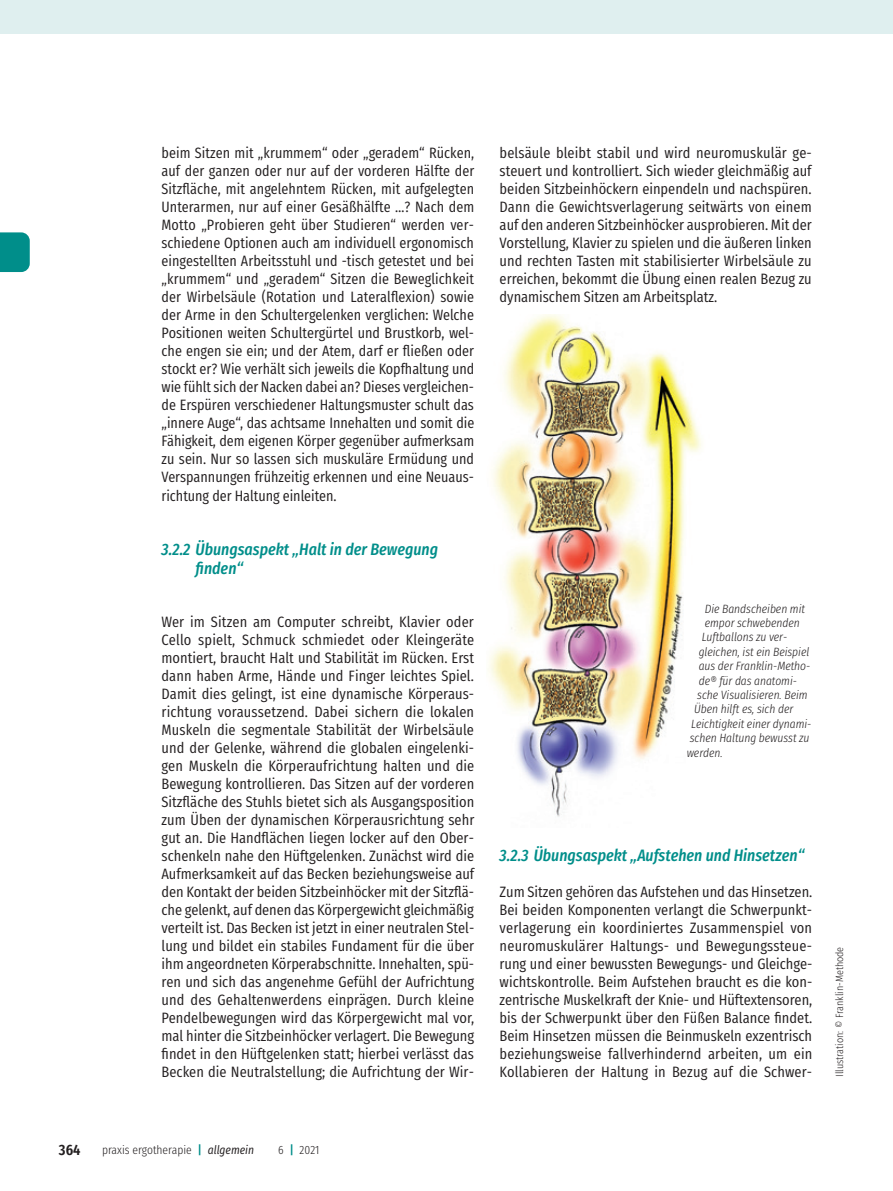
<style>
.page{position:relative;width:893px;height:1191px;background:#fff}
.page>*{position:absolute;margin:0;border:0;box-sizing:border-box;transform-origin:0 0}
.t1{font:italic 500 16.5px/19.8px "Fira Sans Condensed";color:#008e8a}
.t2{font:15px/18px "Fira Sans Condensed";color:#231f20;text-align:justify}
.t3{font:600 15px "Fira Sans Condensed";color:#231f20}
.t4{font:italic 300 12px "Fira Sans Condensed";color:#231f20}
.t5{font:300 12px "Fira Sans Condensed";color:#231f20}
.t6{font:300 10.5px "Fira Sans Condensed";color:#231f20}
.s1{font-weight:500;color:#008e8a}
.s2{font-weight:400;font-style:italic}
</style>
<div class="page">
<svg style="left:0;top:232px;width:30px;height:40px"></svg>
<div style="left:0;top:0;width:893px;height:34px;background:#dfefef"></div>
<img style="left:488px;top:314px;width:213px;height:503px">
<p class="t2" style="left:162px;top:142px;width:314px">beim Sitzen mit „krummem“ oder „geradem“ Rücken, auf der ganzen oder nur auf der vorderen Hälfte der Sitzfläche, mit angelehntem Rücken, mit aufgelegten Unterarmen, nur auf einer Gesäßhälfte …? Nach dem Motto „Probieren geht über Studieren“ werden ver&shy;schiedene Optionen auch am individuell ergonomisch eingestellten Arbeitsstuhl und -tisch getestet und bei „krummem“ und „geradem“ Sitzen die Beweglichkeit der Wirbelsäule (Rotation und Lateralflexion) sowie der Arme in den Schultergelenken verglichen: Welche Positionen weiten Schultergürtel und Brustkorb, wel&shy;che engen sie ein; und der Atem, darf er fließen oder stockt er? Wie verhält sich jeweils die Kopfhaltung und wie fühlt sich der Nacken dabei an? Dieses vergleichen&shy;de Erspüren verschiedener Haltungsmuster schult das „innere Auge“, das achtsame Innehalten und somit die Fähigkeit, dem eigenen Körper gegenüber aufmerksam zu sein. Nur so lassen sich muskuläre Ermüdung und Verspannungen frühzeitig erkennen und eine Neuaus&shy;richtung der Haltung einleiten.</p>
<p class="t1" style="left:196px;top:539px;width:244px;text-indent:-34px">3.2.2 Übungsaspekt „Halt in der Bewegung finden“</p>
<p class="t2" style="left:162px;top:610px;width:314px">Wer im Sitzen am Computer schreibt, Klavier oder Cello spielt, Schmuck schmiedet oder Kleingeräte montiert, braucht Halt und Stabilität im Rücken. Erst dann haben Arme, Hände und Finger leichtes Spiel.<br>Damit dies gelingt, ist eine dynamische Körperaus&shy;richtung voraussetzend. Dabei sichern die lokalen Muskeln die segmentale Stabilität der Wirbelsäule und der Gelenke, während die globalen eingelenki&shy;gen Muskeln die Körperaufrichtung halten und die Bewegung kontrollieren. Das Sitzen auf der vorderen Sitzfläche des Stuhls bietet sich als Ausgangsposition zum Üben der dynamischen Körperausrichtung sehr gut an. Die Handflächen liegen locker auf den Ober&shy;schenkeln nahe den Hüftgelenken. Zunächst wird die Aufmerksamkeit auf das Becken beziehungsweise auf den Kontakt der beiden Sitzbeinhöcker mit der Sitzflä&shy;che gelenkt, auf denen das Körpergewicht gleichmäßig verteilt ist. Das Becken ist jetzt in einer neutralen Stel&shy;lung und bildet ein stabiles Fundament für die über ihm angeordneten Körperabschnitte. Innehalten, spü&shy;ren und sich das angenehme Gefühl der Aufrichtung und des Gehaltenwerdens einprägen. Durch kleine Pendelbewegungen wird das Körpergewicht mal vor, mal hinter die Sitzbeinhöcker verlagert. Die Bewegung findet in den Hüftgelenken statt; hierbei verlässt das Becken die Neutralstellung; die Aufrichtung der Wir-</p>
<p class="t2" style="left:500px;top:142px;width:314px">belsäule bleibt stabil und wird neuromuskulär ge&shy;steuert und kontrolliert. Sich wieder gleichmäßig auf beiden Sitzbeinhöckern einpendeln und nachspüren.<br>Dann die Gewichtsverlagerung seitwärts von einem auf den anderen Sitzbeinhöcker ausprobieren. Mit der Vorstellung, Klavier zu spielen und die äußeren linken und rechten Tasten mit stabilisierter Wirbelsäule zu erreichen, bekommt die Übung einen realen Bezug zu dynamischem Sitzen am Arbeitsplatz.</p>
<p class="t4" style="left:705px;top:600px;width:102px">Die Bandscheiben mit</p>
<p class="t4" style="left:705px;top:614px;width:97px">empor schwebenden</p>
<p class="t4" style="left:702px;top:628px;width:87px">Luftballons zu ver-</p>
<p class="t4" style="left:699px;top:643px;width:112px">gleichen, ist ein Beispiel</p>
<p class="t4" style="left:699px;top:657px;width:113px">aus der Franklin-Metho-</p>
<p class="t4" style="left:699px;top:672px;width:100px">de® für das anatomi-</p>
<p class="t4" style="left:697px;top:686px;width:112px">sche Visualisieren. Beim</p>
<p class="t4" style="left:694px;top:700px;width:100px">Üben hilft es, sich der</p>
<p class="t4" style="left:691px;top:715px;width:122px">Leichtigkeit einer dynami-</p>
<p class="t4" style="left:690px;top:729px;width:121px">schen Haltung bewusst zu</p>
<p class="t4" style="left:687px;top:744px;width:37px">werden.</p>
<p class="t1" style="left:500px;top:845px;width:306px">3.2.3 Übungsaspekt „Aufstehen und Hinsetzen“</p>
<p class="t2" style="left:500px;top:880px;width:314px">Zum Sitzen gehören das Aufstehen und das Hinsetzen.<br>Bei beiden Komponenten verlangt die Schwerpunkt&shy;verlagerung ein koordiniertes Zusammenspiel von neuromuskulärer Haltungs- und Bewegungssteue&shy;rung und einer bewussten Bewegungs- und Gleichge&shy;wichtskontrolle. Beim Aufstehen braucht es die kon&shy;zentrische Muskelkraft der Knie- und Hüftextensoren, bis der Schwerpunkt über den Füßen Balance findet.<br>Beim Hinsetzen müssen die Beinmuskeln exzentrisch beziehungsweise fallverhindernd arbeiten, um ein Kollabieren der Haltung in Bezug auf die Schwer-</p>
<p class="t6" style="left:830px;top:1077px;width:132px;rotate:-90deg">Illustration: © Franklin-Methode</p>
<p class="t3" style="left:59px;top:1135px;width:23px">364</p>
<p class="t5" style="left:102px;top:1139px;width:154px">praxis ergotherapie <span class="s1">|</span> <span class="s2">allgemein</span></p>
<p class="t5" style="left:278px;top:1139px;width:43px">6 <span class="s1">|</span> 2021</p>
</div>
